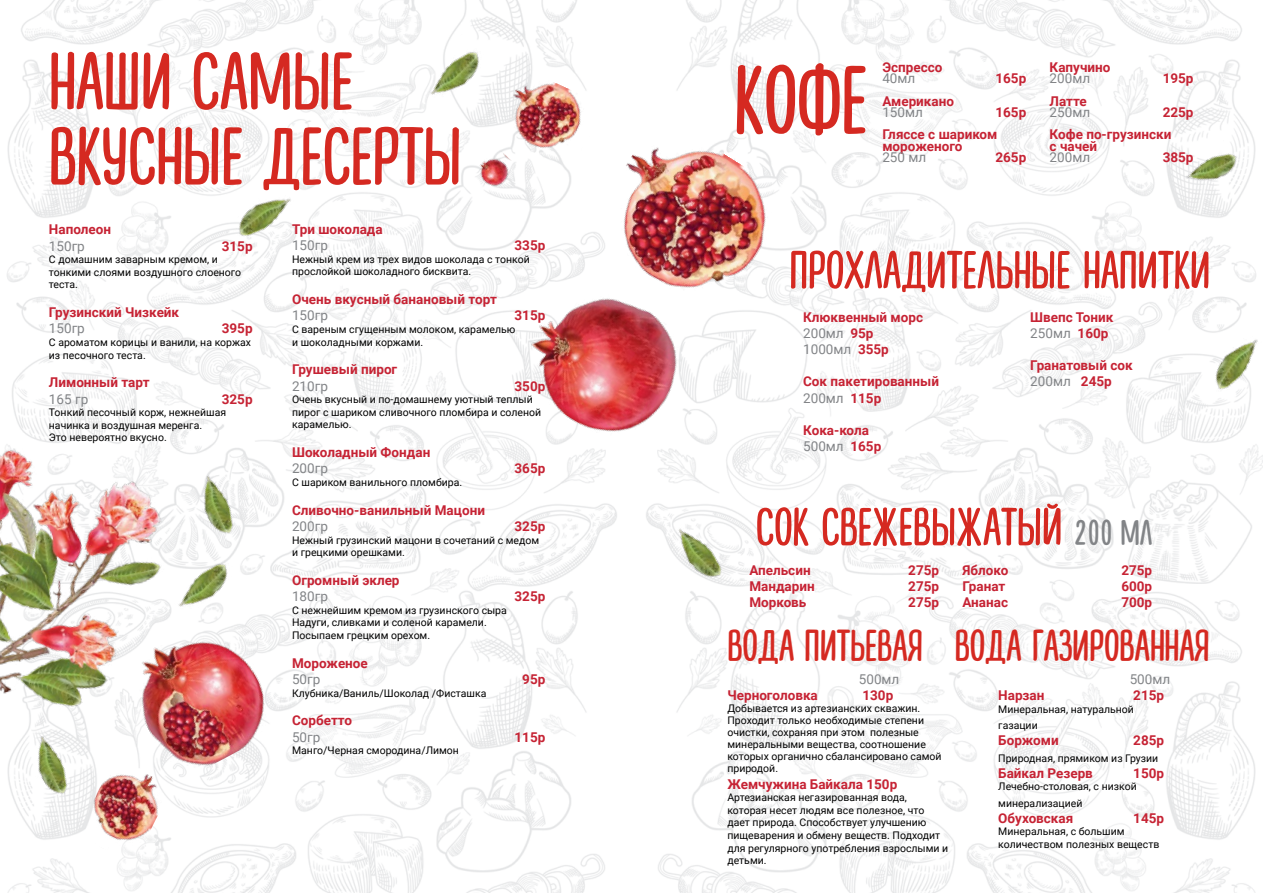
<style>
.page{position:relative;width:1263px;height:893px;background:#fff}
.page>*{position:absolute;margin:0;border:0;box-sizing:border-box;transform-origin:0 0}
.t1{font:500 97.5px "Lifehack Sans";color:#d52921}
.t2{font:500 82.5px/75px "Lifehack Sans";color:#d52921}
.t3{font:500 54px "Lifehack Sans";color:#d52921}
.t4{font:500 45px "Lifehack Sans";color:#d52921}
.t5{font:700 13.5px/16.2px "Roboto";color:#c62334}
.t6{font:13.5px "Roboto";color:#828487}
.t7{font:10.5px/12.6px "Roboto";color:#000}
.s1{font-weight:400;color:#828487}
.s2{font-size:36px;color:#828487}
</style>
<div class="page">
<img style="left:7px;top:0;width:1256px;height:893px">
<img style="left:76px;top:798px;width:96px;height:66px">
<img style="left:87px;top:600px;width:214px;height:198px">
<img style="left:0;top:400px;width:259px;height:350px">
<img style="left:167px;top:545px;width:77px;height:81px">
<img style="left:180px;top:466px;width:73px;height:82px">
<img style="left:15px;top:727px;width:72px;height:81px">
<img style="left:497px;top:69px;width:107px;height:44px">
<img style="left:419px;top:33px;width:76px;height:81px">
<img style="left:471px;top:146px;width:18px;height:50px">
<img style="left:658px;top:517px;width:81px;height:76px">
<img style="left:222px;top:176px;width:79px;height:79px">
<img style="left:489px;top:113px;width:326px;height:369px">
<img style="left:1199px;top:323px;width:64px;height:82px">
<img style="left:1178px;top:136px;width:71px;height:64px">
<h2 class="t2" style="left:49px;top:47px;width:414px">Наши самые вкусные десерты</h2>
<p class="t5" style="left:49px;top:221px;width:64px">Наполеон</p>
<p class="t6" style="left:49px;top:236px;width:37px">150гр</p>
<p class="t5" style="left:222px;top:237px;width:32px">315р</p>
<p class="t7" style="left:49px;top:253px;width:194px">С домашним заварным кремом, и тонкими слоями воздушного слоеного теста.</p>
<p class="t5" style="left:49px;top:304px;width:132px">Грузинский Чизкейк</p>
<p class="t6" style="left:49px;top:319px;width:37px">150гр</p>
<p class="t5" style="left:222px;top:320px;width:32px">395р</p>
<p class="t7" style="left:49px;top:336px;width:204px">С ароматом корицы и ванили, на коржах из песочного теста.</p>
<p class="t5" style="left:49px;top:374px;width:102px">Лимонный тарт</p>
<p class="t6" style="left:49px;top:389px;width:41px">165 гр</p>
<p class="t5" style="left:222px;top:390px;width:32px">325р</p>
<p class="t7" style="left:49px;top:406px;width:179px">Тонкий песочный корж, нежнейшая начинка и воздушная меренга.<br>Это невероятно вкусно.</p>
<p class="t5" style="left:292px;top:220px;width:92px">Три шоколада</p>
<p class="t6" style="left:292px;top:236px;width:37px">150гр</p>
<p class="t5" style="left:514px;top:237px;width:32px">335р</p>
<p class="t7" style="left:292px;top:252px;width:239px">Нежный крем из трех видов шоколада с тонкой прослойкой шоколадного бисквита.</p>
<p class="t5" style="left:292px;top:291px;width:206px">Очень вкусный банановый торт</p>
<p class="t6" style="left:292px;top:306px;width:37px">150гр</p>
<p class="t5" style="left:514px;top:307px;width:32px">315р</p>
<p class="t7" style="left:292px;top:322px;width:225px">С вареным сгущенным молоком, карамелью и шоколадными коржами.</p>
<p class="t5" style="left:292px;top:361px;width:107px">Грушевый пирог</p>
<p class="t6" style="left:292px;top:376px;width:37px">210гр</p>
<p class="t5" style="left:514px;top:377px;width:32px">350р</p>
<p class="t7" style="left:292px;top:393px;width:251px">Очень вкусный и по-домашнему уютный теплый пирог с шариком сливочного пломбира и соленой карамелью.</p>
<p class="t5" style="left:292px;top:444px;width:140px">Шоколадный Фондан</p>
<p class="t6" style="left:292px;top:459px;width:37px">200гр</p>
<p class="t5" style="left:514px;top:460px;width:32px">365р</p>
<p class="t7" style="left:292px;top:475px;width:172px">С шариком ванильного пломбира.</p>
<p class="t5" style="left:292px;top:501px;width:194px">Сливочно-ванильный Мацони</p>
<p class="t6" style="left:292px;top:517px;width:37px">200гр</p>
<p class="t5" style="left:514px;top:517px;width:32px">325р</p>
<p class="t7" style="left:292px;top:533px;width:249px">Нежный грузинский мацони в сочетаний с медом и грецкими орешками.</p>
<p class="t5" style="left:292px;top:571px;width:109px">Огромный эклер</p>
<p class="t6" style="left:292px;top:587px;width:37px">180гр</p>
<p class="t5" style="left:514px;top:588px;width:32px">325р</p>
<p class="t7" style="left:292px;top:603px;width:216px">С нежнейшим кремом из грузинского сыра<br>Надуги, сливками и соленой карамели.<br>Посыпаем грецким орехом.</p>
<p class="t5" style="left:292px;top:654px;width:77px">Мороженое</p>
<p class="t6" style="left:292px;top:670px;width:30px">50гр</p>
<p class="t5" style="left:522px;top:670px;width:25px">95р</p>
<p class="t7" style="left:292px;top:686px;width:196px">Клубника/Ваниль/Шоколад /Фисташка</p>
<p class="t5" style="left:292px;top:712px;width:62px">Сорбетто</p>
<p class="t6" style="left:292px;top:727px;width:30px">50гр</p>
<p class="t5" style="left:514px;top:728px;width:32px">115р</p>
<p class="t7" style="left:292px;top:744px;width:168px">Манго/Черная смородина/Лимон</p>
<h1 class="t1" style="left:734px;top:50px;width:134px">Кофе</h1>
<p class="t5" style="left:882px;top:58px;width:62px">Эспрессо</p>
<p class="t6" style="left:882px;top:69px;width:34px">40мл</p>
<p class="t5" style="left:995px;top:70px;width:32px">165р</p>
<p class="t5" style="left:882px;top:92px;width:73px">Американо</p>
<p class="t6" style="left:882px;top:103px;width:42px">150мл</p>
<p class="t5" style="left:882px;top:100px;width:145px;line-height:22.5px;text-indent:113px">165р<br>Гляссе с шариком</p>
<p class="t5" style="left:882px;top:137px;width:82px">мороженого</p>
<p class="t6" style="left:882px;top:148px;width:45px">250 мл</p>
<p class="t5" style="left:995px;top:148px;width:32px">265р</p>
<p class="t5" style="left:1050px;top:58px;width:62px">Капучино</p>
<p class="t6" style="left:1050px;top:69px;width:42px">200мл</p>
<p class="t5" style="left:1163px;top:70px;width:32px">195р</p>
<p class="t5" style="left:1050px;top:92px;width:39px">Латте</p>
<p class="t6" style="left:1050px;top:103px;width:42px">250мл</p>
<p class="t5" style="left:1050px;top:100px;width:145px;line-height:22.5px;text-indent:113px">225р<br>Кофе по-грузински</p>
<p class="t5" style="left:1050px;top:137px;width:49px">с чачей</p>
<p class="t6" style="left:1050px;top:148px;width:42px">200мл</p>
<p class="t5" style="left:1163px;top:148px;width:32px">385р</p>
<h3 class="t3" style="left:789px;top:242px;width:423px">Прохладительные напитки</h3>
<p class="t5" style="left:803px;top:308px;width:121px">Клюквенный морс<br><span class="s1">200мл</span> 95р<br><span class="s1">1000мл</span> 355р</p>
<p class="t5" style="left:803px;top:373px;width:137px">Сок пакетированный<br><span class="s1">200мл</span> 115р</p>
<p class="t5" style="left:803px;top:422px;width:80px">Кока-кола<br><span class="s1">500мл</span> 165р</p>
<p class="t5" style="left:1030px;top:308px;width:85px">Швепс Тоник<br><span class="s1">250мл</span> 160р</p>
<p class="t5" style="left:1030px;top:357px;width:104px">Гранатовый сок<br><span class="s1">200мл</span> 245р</p>
<h3 class="t3" style="left:756px;top:499px;width:398px">Сок Свежевыжатый <span class="s2">200 мл</span></h3>
<p class="t5" style="left:749px;top:562px;width:63px">Апельсин</p>
<p class="t5" style="left:908px;top:562px;width:32px">275р</p>
<p class="t5" style="left:749px;top:578px;width:67px">Мандарин</p>
<p class="t5" style="left:908px;top:578px;width:32px">275р</p>
<p class="t5" style="left:749px;top:594px;width:59px">Морковь</p>
<p class="t5" style="left:908px;top:594px;width:32px">275р</p>
<p class="t5" style="left:962px;top:562px;width:47px">Яблоко</p>
<p class="t5" style="left:1121px;top:562px;width:32px">275р</p>
<p class="t5" style="left:962px;top:578px;width:44px">Гранат</p>
<p class="t5" style="left:1121px;top:578px;width:32px">600р</p>
<p class="t5" style="left:962px;top:594px;width:47px">Ананас</p>
<p class="t5" style="left:1121px;top:594px;width:32px">700р</p>
<h3 class="t4" style="left:727px;top:623px;width:197px">вода питьевая</h3>
<p class="t6" style="left:859px;top:670px;width:42px">500мл</p>
<p class="t5" style="left:727px;top:687px;width:92px">Черноголовка</p>
<p class="t5" style="left:862px;top:687px;width:32px">130р</p>
<p class="t7" style="left:727px;top:702px;width:216px;line-height:12px">Добывается из артезианских скважин.<br>Проходит только необходимые степени очистки, сохраняя при этом полезные минеральными вещества, соотношение которых органично сбалансировано самой природой.</p>
<p class="t5" style="left:727px;top:775px;width:171px">Жемчужина Байкала 150р</p>
<p class="t7" style="left:727px;top:791px;width:222px">Артезианская негазированная вода, которая несет людям все полезное, что дает природа. Способствует улучшению пищеварения и обмену веществ. Подходит для регулярного употребления взрослыми и детьми.</p>
<h3 class="t4" style="left:955px;top:623px;width:256px">вода газированная</h3>
<p class="t6" style="left:1130px;top:670px;width:42px">500мл</p>
<p class="t5" style="left:998px;top:687px;width:48px">Нарзан</p>
<p class="t5" style="left:1133px;top:687px;width:32px">215р</p>
<p class="t7" style="left:998px;top:701px;width:137px;line-height:16.2px">Минеральная, натуральной газации</p>
<p class="t5" style="left:998px;top:732px;width:62px">Боржоми</p>
<p class="t5" style="left:1133px;top:732px;width:32px">285р</p>
<p class="t7" style="left:998px;top:751px;width:162px">Природная, прямиком из Грузии</p>
<p class="t5" style="left:998px;top:764px;width:96px">Байкал Резерв</p>
<p class="t5" style="left:1133px;top:764px;width:32px">150р</p>
<p class="t7" style="left:998px;top:778px;width:140px;line-height:16.2px">Лечебно-столовая, с низкой минерализацией</p>
<p class="t5" style="left:998px;top:809px;width:77px">Обуховская</p>
<p class="t5" style="left:1133px;top:809px;width:32px">145р</p>
<p class="t7" style="left:998px;top:825px;width:163px">Минеральная, с большим количеством полезных веществ</p>
</div>
